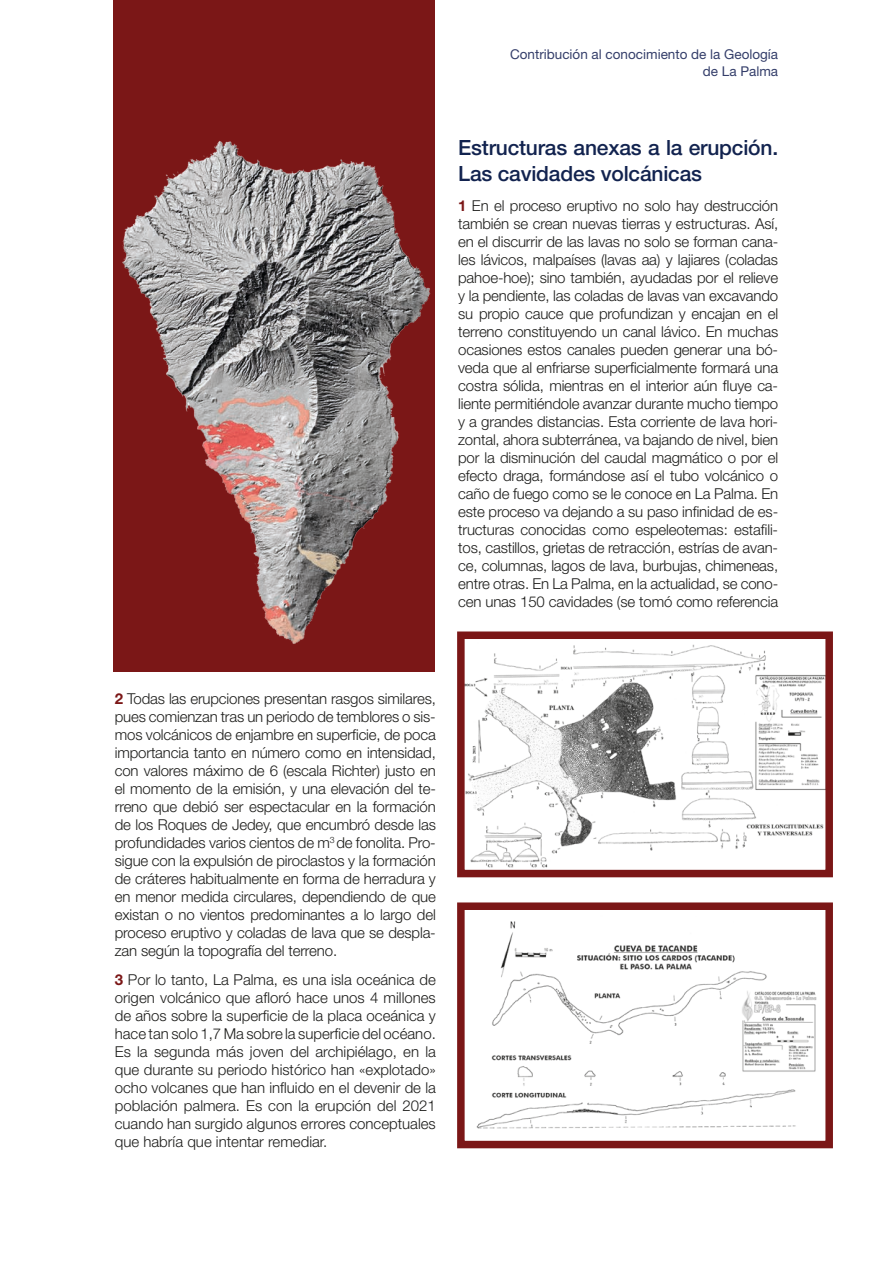
<style>
.page{position:relative;width:893px;height:1263px;background:#fff}
.page>*{position:absolute;margin:0;border:0;box-sizing:border-box;transform-origin:0 0}
.t1{font:500 21px/25.2px "Helvetica Neue LT Std";letter-spacing:-.01em;color:#12234f}
.t2{font:300 15px/18px "Helvetica Neue LT Std";letter-spacing:-.01em;color:#1d1d1b;text-align:justify}
.t3{font:13.5px/16.5px "Helvetica Neue LT Std";color:#343e6a;text-align:right}
.s1{font-weight:700;color:#7b1717}
</style>
<div class="page">
<div style="left:114px;top:0;width:321px;height:672px;background:#7b1717"></div>
<img style="left:122px;top:141px;width:309px;height:503px">
<img style="left:476px;top:921px;width:341px;height:208px">
<div style="left:457px;top:902px;width:376px;height:246px;border:8px solid #7b1717"></div>
<img style="left:466px;top:644px;width:358px;height:224px">
<div style="left:457px;top:631px;width:376px;height:246px;border:8px solid #7b1717"></div>
<p class="t3" style="left:510px;top:46px;width:270px">Contribución al conocimiento de la Geología de La Palma</p>
<h1 class="t1" style="left:458px;top:135px;width:321px">Estructuras anexas a la erupción.<br>Las cavidades volcánicas</h1>
<p class="t2" style="left:458px;top:196px;width:322px"><span class="s1">1</span> En el proceso eruptivo no solo hay destrucción también se crean nuevas tierras y estructuras. Así, en el discurrir de las lavas no solo se forman cana&shy;les lávicos, malpaíses (lavas aa) y lajiares (coladas pahoe-hoe); sino también, ayudadas por el relieve y la pendiente, las coladas de lavas van excavando su propio cauce que profundizan y encajan en el terreno constituyendo un canal lávico. En muchas ocasiones estos canales pueden generar una bó&shy;veda que al enfriarse superficialmente formará una costra sólida, mientras en el interior aún fluye ca&shy;liente permitiéndole avanzar durante mucho tiempo y a grandes distancias. Esta corriente de lava hori&shy;zontal, ahora subterránea, va bajando de nivel, bien por la disminución del caudal magmático o por el efecto draga, formándose así el tubo volcánico o caño de fuego como se le conoce en La Palma. En este proceso va dejando a su paso infinidad de es&shy;tructuras conocidas como espeleotemas: estafili&shy;tos, castillos, grietas de retracción, estrías de avan&shy;ce, columnas, lagos de lava, burbujas, chimeneas, entre otras. En La Palma, en la actualidad, se cono&shy;cen unas 150 cavidades (se tomó como referencia</p>
<p class="t2" style="left:115px;top:689px;width:323px"><span class="s1">2</span> Todas las erupciones presentan rasgos similares, pues comienzan tras un periodo de temblores o sis&shy;mos volcánicos de enjambre en superficie, de poca importancia tanto en número como en intensidad, con valores máximo de 6 (escala Richter) justo en el momento de la emisión, y una elevación del te&shy;rreno que debió ser espectacular en la formación de los Roques de Jedey, que encumbró desde las profundidades varios cientos de m<sup>3</sup> de fonolita. Pro&shy;sigue con la expulsión de piroclastos y la formación de cráteres habitualmente en forma de herradura y en menor medida circulares, dependiendo de que existan o no vientos predominantes a lo largo del proceso eruptivo y coladas de lava que se despla&shy;zan según la topografía del terreno.</p>
<p class="t2" style="left:115px;top:970px;width:323px"><span class="s1">3</span> Por lo tanto, La Palma, es una isla oceánica de origen volcánico que afloró hace unos 4 millones de años sobre la superficie de la placa oceánica y hace tan solo 1,7 Ma sobre la superficie del océano.<br>Es la segunda más joven del archipiélago, en la que durante su periodo histórico han «explotado» ocho volcanes que han influido en el devenir de la población palmera. Es con la erupción del 2021 cuando han surgido algunos errores conceptuales que habría que intentar remediar.</p>
</div>
